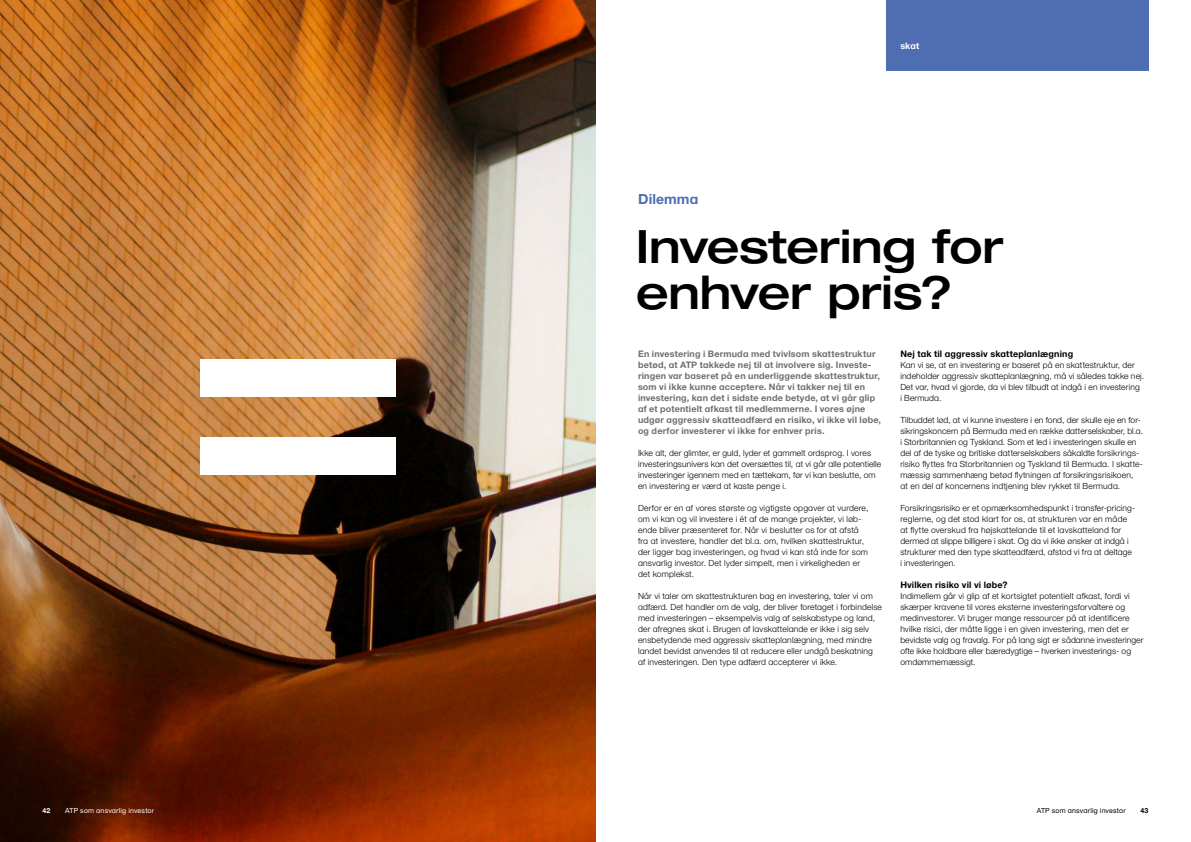
<style>
.page{position:relative;width:1191px;height:842px;background:#fff}
.page>*{position:absolute;margin:0;border:0;box-sizing:border-box;transform-origin:0 0}
.t1{font:500 46px/46px "Helvetica Neue ATP Head";letter-spacing:-.01em;color:#000}
.t2{font:700 14px "Helvetica Neue ATP Body";letter-spacing:.005em;color:#4e6db3}
.t3{font:700 9px/11px "Helvetica Neue ATP Body";letter-spacing:.02em;color:#706f6f}
.t4{font:700 9px "Helvetica Neue ATP Body";letter-spacing:.02em;color:#000}
.t5{font:700 9px "Helvetica Neue ATP Body";color:#fff}
.t6{font:300 8.5px/11px "Helvetica Neue ATP Body";letter-spacing:.015em;color:#000}
.t7{font:7px "Helvetica Neue ATP Body";letter-spacing:.025em;color:#fff}
.t8{font:7px "Helvetica Neue ATP Body";letter-spacing:.025em;color:#000}
.t9{font:700 7px "Helvetica Neue ATP Body";color:#fff}
.t10{font:700 7px "Helvetica Neue ATP Body";color:#000}
</style>
<div class="page">
<img style="left:0;top:0;width:595px;height:842px">
<div style="left:200px;top:359px;width:195px;height:38px;background:#fff"></div>
<div style="left:200px;top:437px;width:195px;height:38px;background:#fff"></div>
<div style="left:886px;top:0;width:262px;height:70px;background:#4e6db3"></div>
<h2 class="t2" style="left:638px;top:191px;width:62px">Dilemma</h2>
<p class="t5" style="left:900px;top:40px;width:20px">skat</p>
<h1 class="t1" style="left:636px;top:223px;width:369px">Investering for enhver pris?</h1>
<p class="t3" style="left:638px;top:348px;width:244px">En investering i Bermuda med tvivlsom skattestruktur betød, at ATP takkede nej til at involvere sig. Investe&shy;ringen var baseret på en underliggende skattestruktur, som vi ikke kunne acceptere. Når vi takker nej til en investering, kan det i sidste ende betyde, at vi går glip af et potentielt afkast til medlemmerne. I vores øjne udgør aggressiv skatteadfærd en risiko, vi ikke vil løbe, og derfor investerer vi ikke for enhver pris.</p>
<p class="t6" style="left:638px;top:448px;width:245px">Ikke alt, der glimter, er guld, lyder et gammelt ordsprog. I vores investeringsunivers kan det oversættes til, at vi går alle potentielle investeringer igennem med en tættekam, før vi kan beslutte, om en investering er værd at kaste penge i.</p>
<p class="t6" style="left:638px;top:503px;width:232px">Derfor er en af vores største og vigtigste opgaver at vurdere, om vi kan og vil investere i ét af de mange projekter, vi løb&shy;ende bliver præsenteret for. Når vi beslutter os for at afstå fra at investere, handler det bl.a. om, hvilken skattestruktur, der ligger bag investeringen, og hvad vi kan stå inde for som ansvarlig investor. Det lyder simpelt, men i virkeligheden er det komplekst.</p>
<p class="t6" style="left:638px;top:590px;width:245px">Når vi taler om skattestrukturen bag en investering, taler vi om adfærd. Det handler om de valg, der bliver foretaget i forbindelse med investeringen – eksempelvis valg af selskabstype og land, der afregnes skat i. Brugen af lavskattelande er ikke i sig selv ensbetydende med aggressiv skatteplanlægning, med mindre landet bevidst anvendes til at reducere eller undgå beskatning af investeringen. Den type adfærd accepterer vi ikke.</p>
<p class="t4" style="left:900px;top:348px;width:174px">Nej tak til aggressiv skatteplanlægning</p>
<p class="t6" style="left:900px;top:360px;width:245px">Kan vi se, at en investering er baseret på en skattestruktur, der indeholder aggressiv skatteplanlægning, må vi således takke nej.<br>Det var, hvad vi gjorde, da vi blev tilbudt at indgå i en investering<br>i Bermuda.</p>
<p class="t6" style="left:900px;top:415px;width:244px">Tilbuddet lød, at vi kunne investere i en fond, der skulle eje en for&shy;sikringskoncern på Bermuda med en række datterselskaber, bl.a. i Storbritannien og Tyskland. Som et led i investeringen skulle en del af de tyske og britiske datterselskabers såkaldte forsikrings&shy;risiko flyttes fra Storbritannien og Tyskland til Bermuda. I skatte&shy;mæssig sammenhæng betød flytningen af forsikringsrisikoen, at en del af koncernens indtjening blev rykket til Bermuda.</p>
<p class="t6" style="left:900px;top:502px;width:236px">Forsikringsrisiko er et opmærksomhedspunkt i transfer-pricing&shy;reglerne, og det stod klart for os, at strukturen var en måde at flytte overskud fra højskattelande til et lavskatteland for dermed at slippe billigere i skat. Og da vi ikke ønsker at indgå i strukturer med den type skatteadfærd, afstod vi fra at deltage i investeringen.</p>
<p class="t4" style="left:900px;top:579px;width:109px">Hvilken risiko vil vi løbe?</p>
<p class="t6" style="left:900px;top:591px;width:245px">Indimellem går vi glip af et kortsigtet potentielt afkast, fordi vi skærper kravene til vores eksterne investeringsforvaltere og medinvestorer. Vi bruger mange ressourcer på at identificere hvilke risici, der måtte ligge i en given investering, men det er bevidste valg og fravalg. For på lang sigt er sådanne investeringer ofte ikke holdbare eller bæredygtige – hverken investerings- og omdømmemæssigt.</p>
<p class="t9" style="left:43px;top:806px;width:9px">42</p>
<p class="t7" style="left:65px;top:806px;width:90px">ATP som ansvarlig investor</p>
<p class="t8" style="left:1036px;top:806px;width:90px">ATP som ansvarlig investor</p>
<p class="t10" style="left:1140px;top:806px;width:10px">43</p>
</div>
